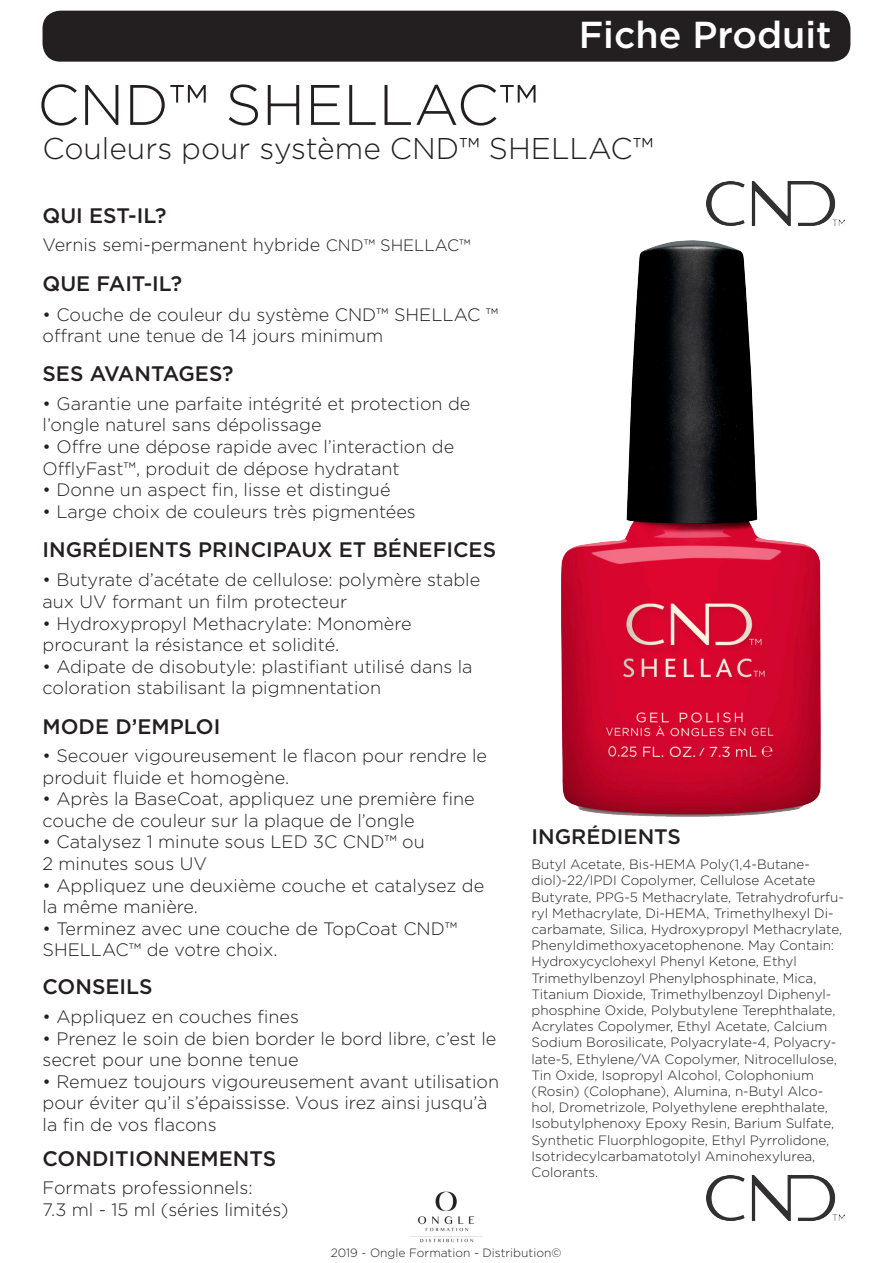
<style>
.page{position:relative;width:893px;height:1263px;background:#fff}
.page>*{position:absolute;margin:0;border:0;box-sizing:border-box;transform-origin:0 0}
.t1{font:300 57px "Gotham";color:#231f20}
.t2{font:500 37.5px "Gotham";color:#fff}
.t3{font:300 30px "Gotham";color:#231f20}
.t4{font:500 21px "Gotham";color:#231f20}
.t5{font:300 18px/21.6px "Gotham";color:#231f20}
.t6{font:300 13.5px/16.2px "Gotham";color:#231f20}
.t7{font:300 12px "Gotham";color:#231f20}
.s1{font-size:16.5px}
</style>
<div class="page">
<div style="left:43px;top:11px;width:807px;height:51px;background:#231f20;border-radius:18px"></div>
<img style="left:562px;top:240px;width:258px;height:576px">
<img style="left:706px;top:181px;width:139px;height:45px">
<img style="left:411px;top:1191px;width:71px;height:52px">
<img style="left:706px;top:1176px;width:139px;height:44px">
<p class="t2" style="left:579px;top:10px;width:254px">Fiche Produit</p>
<p class="t1" style="left:37px;top:69px;width:502px">CND™ SHELLAC™</p>
<p class="t3" style="left:43px;top:129px;width:612px">Couleurs pour système CND™ SHELLAC™</p>
<p class="t4" style="left:43px;top:202px;width:125px">QUI EST-IL?</p>
<p class="t5" style="left:43px;top:234px;width:430px">Vernis semi-permanent hybride <span class="s1">CND™ SHELLAC™</span></p>
<p class="t4" style="left:43px;top:270px;width:141px">QUE FAIT-IL?</p>
<p class="t5" style="left:43px;top:303px;width:457px">• Couche de couleur du système CND™ SHELLAC ™ offrant une tenue de 14 jours minimum</p>
<p class="t4" style="left:43px;top:360px;width:193px">SES AVANTAGES?</p>
<p class="t5" style="left:43px;top:392px;width:429px">• Garantie une parfaite intégrité et protection de l’ongle naturel sans dépolissage</p>
<p class="t5" style="left:43px;top:435px;width:413px">• Offre une dépose rapide avec l’interaction de</p>
<p class="t5" style="left:43px;top:457px;width:359px">OfflyFast™, produit de dépose hydratant</p>
<p class="t5" style="left:43px;top:478px;width:349px">• Donne un aspect fin, lisse et distingué</p>
<p class="t5" style="left:43px;top:500px;width:375px">• Large choix de couleurs très pigmentées</p>
<p class="t4" style="left:43px;top:536px;width:455px">INGRÉDIENTS PRINCIPAUX ET BÉNEFICES</p>
<p class="t5" style="left:43px;top:569px;width:439px">• Butyrate d’acétate de cellulose: polymère stable aux UV formant un film protecteur</p>
<p class="t5" style="left:43px;top:612px;width:371px">• Hydroxypropyl Methacrylate: Monomère</p>
<p class="t5" style="left:43px;top:633px;width:298px">procurant la résistance et solidité.</p>
<p class="t5" style="left:43px;top:655px;width:432px">• Adipate de disobutyle: plastifiant utilisé dans la</p>
<p class="t5" style="left:43px;top:677px;width:340px">coloration stabilisant la pigmnentation</p>
<p class="t4" style="left:43px;top:712px;width:179px">MODE D’EMPLOI</p>
<p class="t5" style="left:43px;top:744px;width:446px">• Secouer vigoureusement le flacon pour rendre le produit fluide et homogène.</p>
<p class="t5" style="left:43px;top:787px;width:434px">• Après la BaseCoat, appliquez une première fine couche de couleur sur la plaque de l’ongle</p>
<p class="t5" style="left:43px;top:831px;width:384px">• Catalysez 1 minute sous LED 3C CND™ ou</p>
<p class="t5" style="left:43px;top:852px;width:166px">2 minutes sous UV</p>
<p class="t5" style="left:43px;top:874px;width:443px">• Appliquez une deuxième couche et catalysez de la même manière.</p>
<p class="t5" style="left:43px;top:917px;width:416px">• Terminez avec une couche de TopCoat CND™<br>SHELLAC™ de votre choix.</p>
<p class="t4" style="left:43px;top:973px;width:112px">CONSEILS</p>
<p class="t5" style="left:43px;top:1005px;width:258px">• Appliquez en couches fines</p>
<p class="t5" style="left:43px;top:1027px;width:455px">• Prenez le soin de bien border le bord libre, c’est le secret pour une bonne tenue</p>
<p class="t5" style="left:43px;top:1070px;width:458px">• Remuez toujours vigoureusement avant utilisation pour éviter qu’il s’épaississe. Vous irez ainsi jusqu’à la fin de vos flacons</p>
<p class="t4" style="left:43px;top:1144px;width:235px">CONDITIONNEMENTS</p>
<p class="t5" style="left:43px;top:1176px;width:212px">Formats professionnels:</p>
<p class="t5" style="left:43px;top:1198px;width:248px">7.3 ml - 15 ml (séries limités)</p>
<p class="t4" style="left:531px;top:823px;width:151px">INGRÉDIENTS</p>
<p class="t6" style="left:531px;top:856px;width:314px">Butyl Acetate, Bis-HEMA Poly(1,4-Butane&shy;diol)-22/IPDI Copolymer, Cellulose Acetate Butyrate, PPG-5 Methacrylate, Tetrahydrofurfu&shy;ryl Methacrylate, Di-HEMA, Trimethylhexyl Di&shy;carbamate, Silica, Hydroxypropyl Methacrylate, Phenyldimethoxyacetophenone. May Contain:<br>Hydroxycyclohexyl Phenyl Ketone, Ethyl Trimethylbenzoyl Phenylphosphinate, Mica, Titanium Dioxide, Trimethylbenzoyl Diphenyl&shy;phosphine Oxide, Polybutylene Terephthalate, Acrylates Copolymer, Ethyl Acetate, Calcium Sodium Borosilicate, Polyacrylate-4, Polyacry&shy;late-5, Ethylene/VA Copolymer, Nitrocellulose, Tin Oxide, Isopropyl Alcohol, Colophonium (Rosin) (Colophane), Alumina, n-Butyl Alco&shy;hol, Drometrizole, Polyethylene erephthalate, Isobutylphenoxy Epoxy Resin, Barium Sulfate, Synthetic Fluorphlogopite, Ethyl Pyrrolidone, Isotridecylcarbamatotolyl Aminohexylurea,</p>
<p class="t6" style="left:531px;top:1164px;width:68px">Colorants.</p>
<p class="t7" style="left:331px;top:1245px;width:232px">2019 - Ongle Formation - Distribution©</p>
</div>
